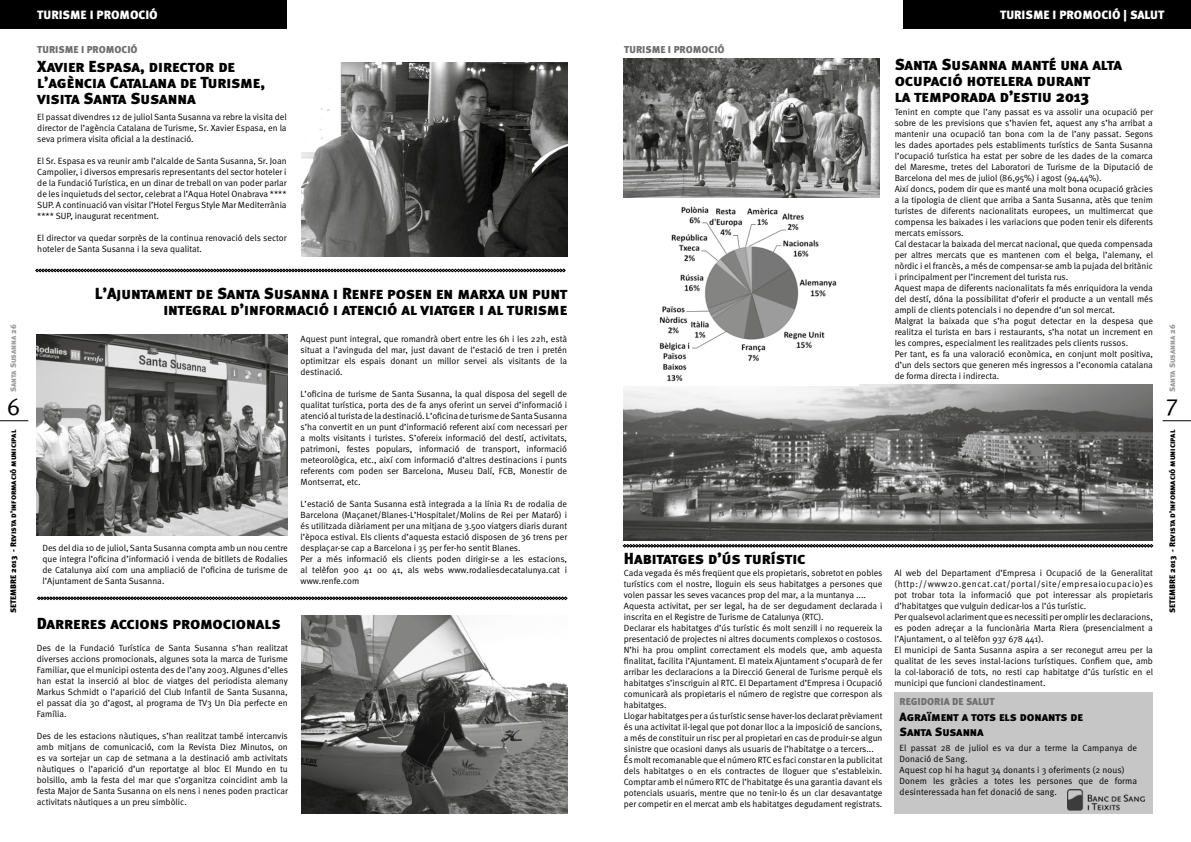
<style>
.page{position:relative;width:1191px;height:842px;background:#fff}
.page>*{position:absolute;margin:0;border:0;box-sizing:border-box;transform-origin:0 0}
.t1{font:24px "Meta Plus Normal Caps";color:#000}
.t2{font:16px/16px "Meta Black Caps";letter-spacing:-.005em;color:#000}
.t3{font:12px "Meta Black Caps";color:#fff}
.t4{font:12px/15px "Meta Black Caps";letter-spacing:-.005em;color:#000}
.t5{font:10px "Meta Black Caps";color:#706f6f}
.t6{font:9px/11px "Meta Normal";color:#000;text-align:justify}
.t7{font:8px "Meta Black Caps";color:#000}
.t8{font:8px "Meta Black Caps";letter-spacing:-.015em;color:#9d9d9c}
</style>
<div class="page">
<div style="left:903px;top:0;width:288px;height:28px;background:#000"></div>
<svg style="left:1162px;top:420px;width:29px;height:1px"></svg>
<svg style="left:0;top:420px;width:28px;height:1px"></svg>
<img style="left:302px;top:63px;width:265px;height:194px">
<img style="left:302px;top:615px;width:265px;height:199px">
<img style="left:624px;top:385px;width:529px;height:155px">
<img style="left:624px;top:206px;width:234px;height:180px">
<img style="left:624px;top:59px;width:255px;height:138px">
<img style="left:37px;top:334px;width:251px;height:202px">
<div style="left:0;top:0;width:287px;height:28px;background:#000"></div>
<svg style="left:35px;top:269px;width:530px;height:3px;background:#444"></svg>
<svg style="left:37px;top:597px;width:530px;height:3px;background:#424242"></svg>
<svg style="left:623px;top:544px;width:530px;height:3px;background:#434343"></svg>
<div style="left:894px;top:692px;width:259px;height:122px;background:#c6c6c6"></div>
<img style="left:1067px;top:789px;width:77px;height:22px">
<p class="t8" style="left:8px;top:392px;width:69px;rotate:-90deg">Santa Susanna 26</p>
<h1 class="t1" style="left:7px;top:392px;width:14px">6</h1>
<p class="t7" style="left:8px;top:613px;width:185px;rotate:-90deg">SETEMBRE 2013 - Revista d’informació municipal</p>
<h3 class="t3" style="left:37px;top:8px;width:122px">TURISME I PROMOCIÓ</h3>
<p class="t5" style="left:37px;top:43px;width:102px">TURISME I PROMOCIÓ</p>
<p class="t5" style="left:624px;top:43px;width:102px">TURISME I PROMOCIÓ</p>
<h3 class="t3" style="left:1000px;top:8px;width:166px">TURISME I PROMOCIÓ | SALUT</h3>
<h2 class="t2" style="left:37px;top:58px;width:229px">Xavier Espasa, director de l’agència Catalana de Turisme, visita Santa Susanna</h2>
<h2 class="t2" style="left:894px;top:56px;width:229px">Santa Susanna manté una alta ocupació hotelera durant<br>la temporada d’estiu 2013</h2>
<p class="t6" style="left:37px;top:111px;width:251px">El passat divendres 12 de juliol Santa Susanna va rebre la visita del director de l’agència Catalana de Turisme, Sr. Xavier Espasa, en la seva primera visita oficial a la destinació.</p>
<p class="t6" style="left:37px;top:155px;width:251px">El Sr. Espasa es va reunir amb l’alcalde de Santa Susanna, Sr. Joan Campolier, i diversos empresaris representants del sector hoteler i de la Fundació Turística, en un dinar de treball on van poder parlar de les inquietuds del sector, celebrat a l’Aqua Hotel Onabrava **** SUP. A continuació van visitar l’Hotel Fergus Style Mar Mediterrània **** SUP, inaugurat recentment.</p>
<p class="t6" style="left:37px;top:232px;width:251px">El director va quedar sorprès de la continua renovació dels sector hoteler de Santa Susanna i la seva qualitat.</p>
<h2 class="t2" style="left:95px;top:285px;width:474px;text-align:right">L’Ajuntament de Santa Susanna i Renfe posen en marxa un punt integral d’informació i atenció al viatger i al turisme</h2>
<p class="t6" style="left:43px;top:543px;width:247px">Des del dia 10 de juliol, Santa Susanna compta amb un nou centre que integra l’oficina d’informació i venda de bitllets de Rodalies de Catalunya així com una ampliació de l’oficina de turisme de l’Ajuntament de Santa Susanna.</p>
<p class="t6" style="left:300px;top:333px;width:268px">Aquest punt integral, que romandrà obert entre les 6h i les 22h, està situat a l’avinguda del mar, just davant de l’estació de tren i pretén optimitzar els espais donant un millor servei als visitants de la destinació.</p>
<p class="t6" style="left:300px;top:388px;width:268px">L’oficina de turisme de Santa Susanna, la qual disposa del segell de qualitat turística, porta des de fa anys oferint un servei d’informació i atenció al turista de la destinació. L’oficina de turisme de Santa Susanna s’ha convertit en un punt d’informació referent així com necessari per a molts visitants i turistes. S’ofereix informació del destí, activitats, patrimoni, festes populars, informació de transport, informació meteorològica, etc., així com informació d’altres destinacions i punts referents com poden ser Barcelona, Museu Dalí, FCB, Monestir de Montserrat, etc.</p>
<p class="t6" style="left:300px;top:498px;width:268px;text-align:left">L’estació de Santa Susanna està integrada a la línia R1 de rodalia de Barcelona (Maçanet/Blanes-L’Hospitalet/Molins de Rei per Mataró) i és utilitzada diàriament per una mitjana de 3.500 viatgers diaris durant l’època estival. Els clients d’aquesta estació disposen de 36 trens per desplaçar-se cap a Barcelona i 35 per fer-ho sentit Blanes.<br>Per a més informació els clients poden dirigir-se a les estacions, al telèfon 900 41 00 41, als webs www.rodaliesdecatalunya.cat i www.renfe.com</p>
<h2 class="t2" style="left:37px;top:615px;width:245px">Darreres accions promocionals</h2>
<p class="t6" style="left:37px;top:642px;width:252px">Des de la Fundació Turística de Santa Susanna s’han realitzat diverses accions promocionals, algunes sota la marca de Turisme Familiar, que el municipi ostenta des de l’any 2003. Algunes d’elles han estat la inserció al bloc de viatges del periodista alemany Markus Schmidt o l’aparició del Club Infantil de Santa Susanna, el passat dia 30 d’agost, al programa de TV3 Un Dia perfecte en Família.</p>
<p class="t6" style="left:37px;top:730px;width:252px">Des de les estacions nàutiques, s’han realitzat també intercanvis amb mitjans de comunicació, com la Revista Diez Minutos, on es va sortejar un cap de setmana a la destinació amb activitats nàutiques o l’aparició d’un reportatge al bloc El Mundo en tu bolsillo, amb la festa del mar que s’organitza coincidint amb la festa Major de Santa Susanna on els nens i nenes poden practicar activitats nàutiques a un preu simbòlic.</p>
<h2 class="t2" style="left:624px;top:550px;width:183px">Habitatges d’ús turístic</h2>
<p class="t6" style="left:894px;top:106px;width:260px;text-align:left">Tenint en compte que l’any passat es va assolir una ocupació per sobre de les previsions que s’havien fet, aquest any s’ha arribat a mantenir una ocupació tan bona com la de l’any passat. Segons les dades aportades pels establiments turístics de Santa Susanna l’ocupació turística ha estat per sobre de les dades de la comarca del Maresme, tretes del Laboratori de Turisme de la Diputació de Barcelona del mes de juliol (86,95%) i agost (94,44%).<br>Així doncs, podem dir que es manté una molt bona ocupació gràcies a la tipologia de client que arriba a Santa Susanna, atès que tenim turistes de diferents nacionalitats europees, un multimercat que compensa les baixades i les variacions que poden tenir els diferents mercats emissors.<br>Cal destacar la baixada del mercat nacional, que queda compensada per altres mercats que es mantenen com el belga, l’alemany, el nòrdic i el francès, a més de compensar-se amb la pujada del britànic i principalment per l’increment del turista rus.<br>Aquest mapa de diferents nacionalitats fa més enriquidora la venda del destí, dóna la possibilitat d’oferir el producte a un ventall més ampli de clients potencials i no dependre d’un sol mercat.<br>Malgrat la baixada que s’ha pogut detectar en la despesa que realitza el turista en bars i restaurants, s’ha notat un increment en les compres, especialment les realitzades pels clients russos.<br>Per tant, es fa una valoració econòmica, en conjunt molt positiva, d’un dels sectors que generen més ingressos a l’economia catalana de forma directa i indirecta.</p>
<p class="t6" style="left:624px;top:567px;width:260px;text-align:left">Cada vegada és més freqüent que els propietaris, sobretot en pobles turístics com el nostre, lloguin els seus habitatges a persones que volen passar les seves vacances prop del mar, a la muntanya ....<br>Aquesta activitat, per ser legal, ha de ser degudament declarada i inscrita en el Registre de Turisme de Catalunya (RTC).<br>Declarar els habitatges d’ús turístic és molt senzill i no requereix la presentació de projectes ni altres documents complexos o costosos.<br>N’hi ha prou omplint correctament els models que, amb aquesta finalitat, facilita l’Ajuntament. El mateix Ajuntament s’ocuparà de fer arribar les declaracions a la Direcció General de Turisme perquè els habitatges s’inscriguin al RTC. El Departament d’Empresa i Ocupació comunicarà als propietaris el número de registre que correspon als habitatges.<br>Llogar habitatges per a ús turístic sense haver-los declarat prèviament és una activitat il·legal que pot donar lloc a la imposició de sancions, a més de constituir un risc per al propietari en cas de produir-se algun sinistre que ocasioni danys als usuaris de l’habitatge o a tercers...<br>És molt recomanable que el número RTC es faci constar en la publicitat dels habitatges o en els contractes de lloguer que s’estableixin.<br>Comptar amb el número RTC de l’habitatge és una garantia davant els potencials usuaris, mentre que no tenir-lo és un clar desavantatge per competir en el mercat amb els habitatges degudament registrats.</p>
<p class="t6" style="left:894px;top:567px;width:260px;text-align:left">Al web del Departament d’Empresa i Ocupació de la Generalitat (http://www20.gencat.cat/portal/site/empresaiocupacio)es pot trobar tota la informació que pot interessar als propietaris d’habitatges que vulguin dedicar-los a l’ús turístic.<br>Per qualsevol aclariment que es necessiti per omplir les declaracions, es poden adreçar a la funcionària Marta Riera (presencialment a l’Ajuntament, o al telèfon 937 678 441).<br>El municipi de Santa Susanna aspira a ser reconegut arreu per la qualitat de les seves instal·lacions turístiques. Confiem que, amb la col·laboració de tots, no resti cap habitatge d’ús turístic en el municipi que funcioni clandestinament.</p>
<p class="t5" style="left:899px;top:695px;width:96px">REGIDORIA DE SALUT</p>
<h3 class="t4" style="left:899px;top:709px;width:185px">Agraïment a tots els donants de<br>Santa Susanna</h3>
<p class="t6" style="left:899px;top:742px;width:239px;text-align:left">El passat 28 de juliol es va dur a terme la Campanya de Donació de Sang.<br>Aquest cop hi ha hagut 34 donants i 3 oferiments (2 nous)<br>Donem les gràcies a totes les persones que de forma desinteressada han fet donació de sang.</p>
<p class="t8" style="left:1167px;top:392px;width:69px;rotate:-90deg">Santa Susanna 26</p>
<h1 class="t1" style="left:1165px;top:392px;width:14px">7</h1>
<p class="t7" style="left:1167px;top:613px;width:185px;rotate:-90deg">SETEMBRE 2013 - Revista d’informació municipal</p>
</div>
